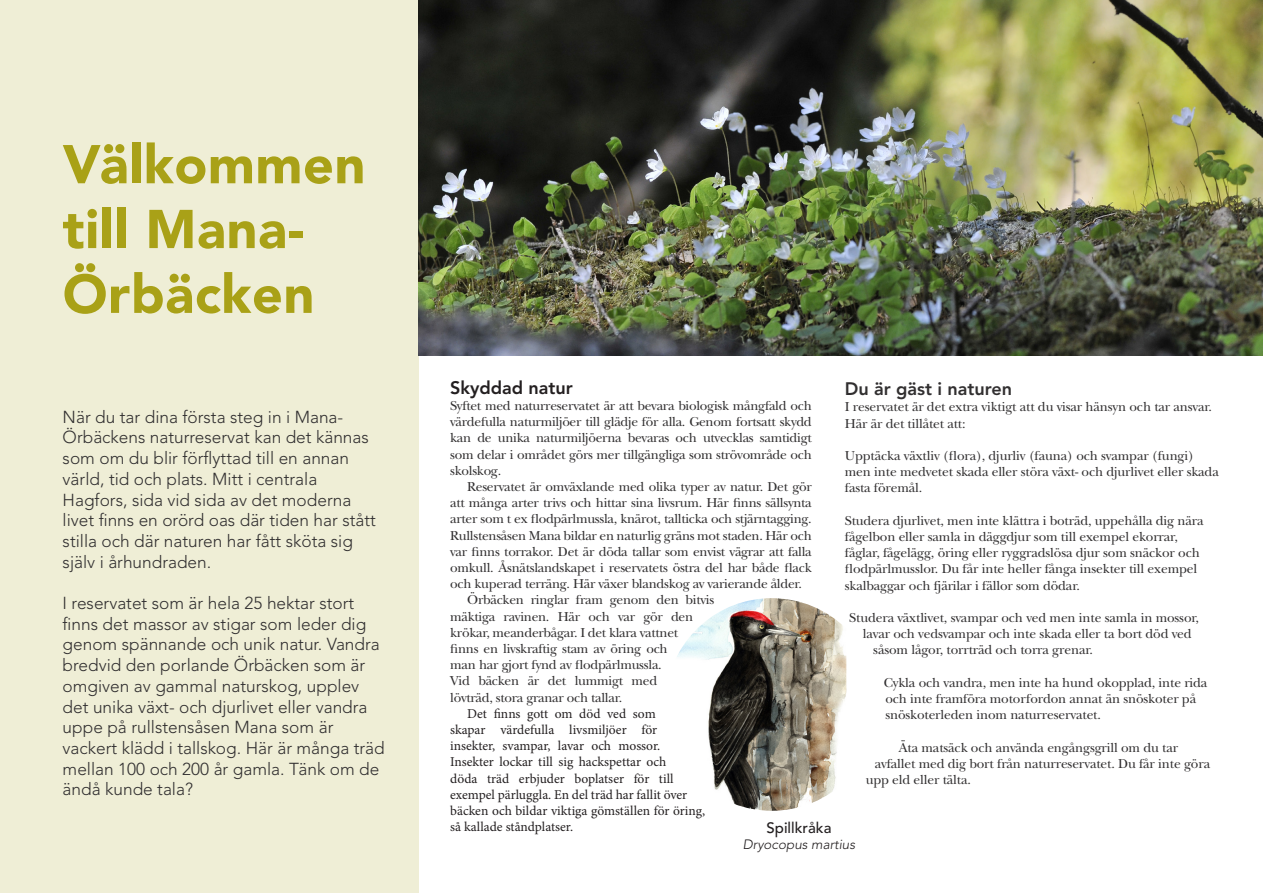
<style>
.page{position:relative;width:1263px;height:893px;background:#fff}
.page>*{position:absolute;margin:0;border:0;box-sizing:border-box;transform-origin:0 0}
.t1{font:900 54px/64.8px "Avenir LT Std";letter-spacing:.01em;color:#a9a117}
.t2{font:800 18px "Avenir LT Std";color:#312f30}
.t3{font:800 18px "Avenir LT Std";color:#231f20}
.t4{font:300 17.25px/20.7px "Avenir LT Std";color:#312f30}
.t5{font:500 15px "Avenir LT Std";color:#231f20}
.t6{font:13.5px/16.2px "New Baskerville Std";letter-spacing:-.01em;color:#312f30}
.t7{font:13.5px/16.2px "Minion Pro";color:#231f20}
.t8{font:italic 300 13.5px "Avenir LT Std";color:#231f20}
</style>
<div class="page">
<div style="left:0;top:0;width:418px;height:893px;background:#efeed6"></div>
<img style="left:419px;top:0;width:844px;height:355px">
<img style="left:677px;top:598px;width:169px;height:213px">
<p class="t1" style="left:63px;top:132px;width:304px">Välkommen till Mana-</p>
<p class="t1" style="left:63px;top:261px;width:253px">Örbäcken</p>
<p class="t4" style="left:63px;top:406px;width:315px">När du tar dina första steg in i Mana-Örbäckens naturreservat kan det kännas som om du blir förflyttad till en annan värld, tid och plats. Mitt i centrala Hagfors, sida vid sida av det moderna livet finns en orörd oas där tiden har stått stilla och där naturen har fått sköta sig själv i århundraden.</p>
<p class="t4" style="left:63px;top:593px;width:324px">I reservatet som är hela 25 hektar stort finns det massor av stigar som leder dig genom spännande och unik natur. Vandra bredvid den porlande Örbäcken som är omgiven av gammal naturskog, upplev det unika växt- och djurlivet eller vandra uppe på rullstensåsen Mana som är vackert klädd i tallskog. Här är många träd mellan 100 och 200 år gamla. Tänk om de ändå kunde tala?</p>
<p class="t3" style="left:450px;top:377px;width:124px">Skyddad natur</p>
<p class="t6" style="left:450px;top:398px;width:363px;text-align:justify">Syftet med naturreservatet är att bevara biologisk mångfald och värdefulla naturmiljöer till glädje för alla. Genom fortsatt skydd kan de unika naturmiljöerna bevaras och utvecklas samtidigt som delar i området görs mer tillgängliga som strövområde och skolskog.</p>
<p class="t6" style="left:450px;top:479px;width:363px;text-align:justify;text-indent:17px">Reservatet är omväxlande med olika typer av natur. Det gör att många arter trivs och hittar sina livsrum. Här finns sällsynta arter som t ex flodpärlmussla, knärot, tallticka och stjärntagging.<br>Rullstensåsen Mana bildar en naturlig gräns mot staden. Här och var finns torrakor. Det är döda tallar som envist vägrar att falla omkull. Åsnätslandskapet i reservatets östra del har både flack och kuperad terräng. Här växer blandskog av varierande ålder.</p>
<p class="t6" style="left:450px;top:592px;width:265px;text-indent:17px">Örbäcken ringlar fram genom den bitvis mäktiga ravinen. Här och var gör den krökar, meanderbågar. I det klara vattnet<br>finns en livskraftig stam av öring och<br>man har gjort fynd av flodpärlmussla.<br>Vid bäcken är det lummigt med<br>lövträd, stora granar och tallar.</p>
<p class="t7" style="left:450px;top:705px;width:257px;text-indent:17px">Det finns gott om död ved som<br>skapar värdefulla livsmiljöer för insekter, svampar, lavar och mossor.<br>Insekter lockar till sig hackspettar och<br>döda träd erbjuder boplatser för till exempel pärluggla. En del träd har fallit över bäcken och bildar viktiga gömställen för öring, så kallade ståndplatser.</p>
<p class="t2" style="left:845px;top:378px;width:169px">Du är gäst i naturen</p>
<p class="t6" style="left:845px;top:399px;width:369px">I reservatet är det extra viktigt att du visar hänsyn och tar ansvar.<br>Här är det tillåtet att:</p>
<p class="t6" style="left:845px;top:448px;width:375px">Upptäcka växtliv (flora), djurliv (fauna) och svampar (fungi) men inte medvetet skada eller störa växt- och djurlivet eller skada fasta föremål.</p>
<p class="t6" style="left:845px;top:512px;width:360px">Studera djurlivet, men inte klättra i boträd, uppehålla dig nära fågelbon eller samla in däggdjur som till exempel ekorrar, fåglar, fågelägg, öring eller ryggradslösa djur som snäckor och flodpärlmusslor. Du får inte heller fånga insekter till exempel skalbaggar och fjärilar i fällor som dödar.</p>
<p class="t6" style="left:849px;top:610px;width:351px">Studera växtlivet, svampar och ved men inte samla in mossor,</p>
<p class="t6" style="left:863px;top:626px;width:330px">lavar och vedsvampar och inte skada eller ta bort död ved</p>
<p class="t6" style="left:873px;top:642px;width:221px">såsom lågor, torrträd och torra grenar.</p>
<p class="t6" style="left:884px;top:674px;width:325px">Cykla och vandra, men inte ha hund okopplad, inte rida och inte framföra motorfordon annat än snöskoter på snöskoterleden inom naturreservatet.</p>
<p class="t6" style="left:899px;top:739px;width:281px">Äta matsäck och använda engångsgrill om du tar</p>
<p class="t6" style="left:875px;top:755px;width:337px">avfallet med dig bort från naturreservatet. Du får inte göra</p>
<p class="t6" style="left:866px;top:772px;width:107px">upp eld eller tälta.</p>
<p class="t5" style="left:766px;top:819px;width:66px">Spillkråka</p>
<p class="t8" style="left:743px;top:836px;width:114px">Dryocopus martius</p>
</div>
